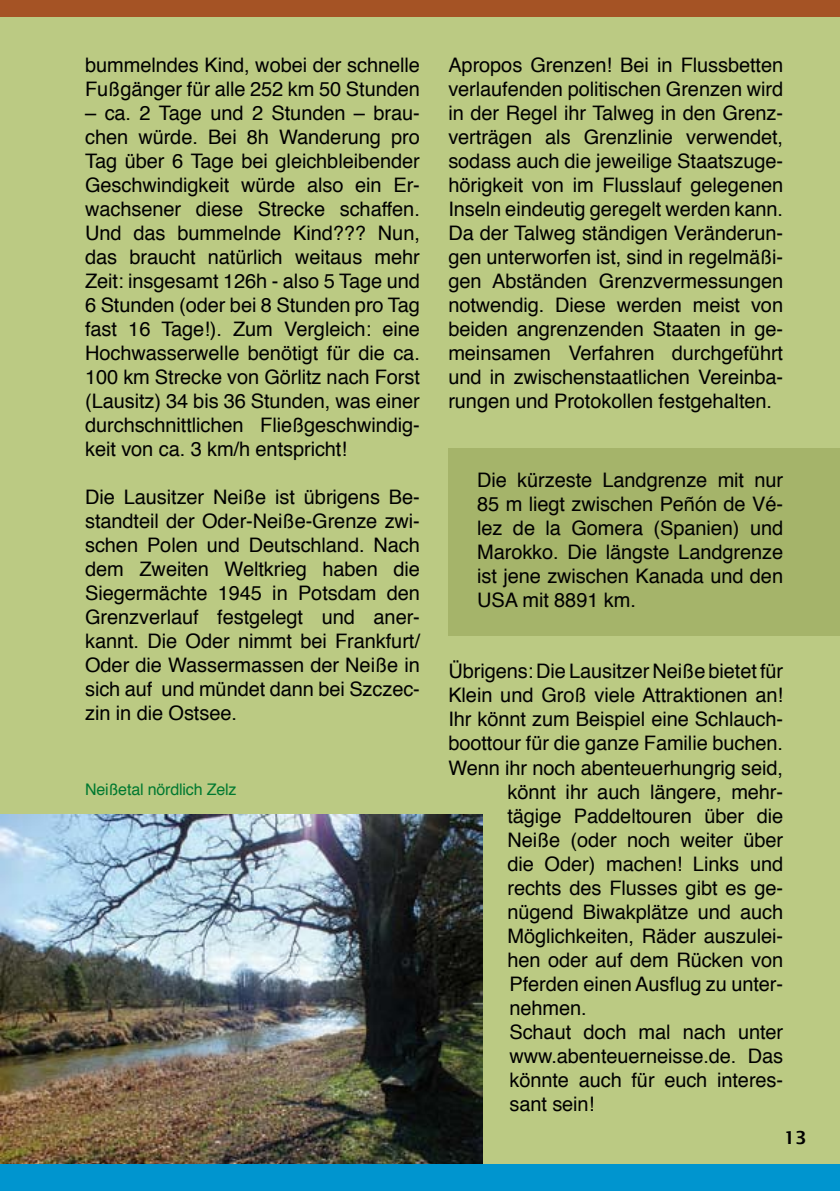
<style>
.page{position:relative;width:840px;height:1191px;background:#fff}
.page>*{position:absolute;margin:0;border:0;box-sizing:border-box;transform-origin:0 0}
.t1{font:20px/24px "Helvetica";letter-spacing:-.005em;color:#000;text-align:justify}
.t2{font:600 18px "Lucida Sans";color:#000}
.t3{font:16px "Helvetica";letter-spacing:-.01em;color:#007930}
</style>
<div class="page">
<div style="left:0;top:0;width:839px;height:1173px;background:#bbca83"></div>
<div style="left:448px;top:448px;width:391px;height:187px;background:#a5b46a"></div>
<img style="left:0;top:814px;width:482px;height:350px">
<div style="left:0;top:1164px;width:839px;height:27px;background:#0095cf"></div>
<div style="left:0;top:0;width:839px;height:17px;background:#a55325"></div>
<p class="t1" style="left:85px;top:53px;width:336px">bummelndes Kind, wobei der schnelle<br>Fußgänger für alle 252 km 50 Stunden</p>
<p class="t1" style="left:85px;top:101px;width:336px">– ca. 2 Tage und 2 Stunden – brau&shy;chen würde. Bei 8h Wanderung pro Tag über 6 Tage bei gleichbleibender Geschwindigkeit würde also ein Er&shy;wachsener diese Strecke schaffen.<br>Und das bummelnde Kind??? Nun, das braucht natürlich weitaus mehr Zeit: insgesamt 126h - also 5 Tage und 6 Stunden (oder bei 8 Stunden pro Tag fast 16 Tage!). Zum Vergleich: eine Hochwasserwelle benötigt für die ca.<br>100 km Strecke von Görlitz nach Forst (Lausitz) 34 bis 36 Stunden, was einer durchschnittlichen Fließgeschwindig&shy;keit von ca. 3 km/h entspricht!</p>
<p class="t1" style="left:85px;top:485px;width:336px">Die Lausitzer Neiße ist übrigens Be&shy;standteil der Oder-Neiße-Grenze zwi&shy;schen Polen und Deutschland. Nach dem Zweiten Weltkrieg haben die Siegermächte 1945 in Potsdam den Grenzverlauf festgelegt und aner&shy;kannt. Die Oder nimmt bei Frankfurt/ Oder die Wassermassen der Neiße in sich auf und mündet dann bei Szczec&shy;zin in die Ostsee.</p>
<p class="t3" style="left:85px;top:776px;width:153px">Neißetal nördlich Zelz</p>
<p class="t1" style="left:448px;top:53px;width:336px">Apropos Grenzen! Bei in Flussbetten verlaufenden politischen Grenzen wird in der Regel ihr Talweg in den Grenz&shy;verträgen als Grenzlinie verwendet, sodass auch die jeweilige Staatszuge&shy;hörigkeit von im Flusslauf gelegenen Inseln eindeutig geregelt werden kann.<br>Da der Talweg ständigen Veränderun&shy;gen unterworfen ist, sind in regelmäßi&shy;gen Abständen Grenzvermessungen notwendig. Diese werden meist von beiden angrenzenden Staaten in ge&shy;meinsamen Verfahren durchgeführt und in zwischenstaatlichen Vereinba&shy;rungen und Protokollen festgehalten.</p>
<p class="t1" style="left:477px;top:468px;width:307px">Die kürzeste Landgrenze mit nur 85 m liegt zwischen Peñón de Vé&shy;lez de la Gomera (Spanien) und Marokko. Die längste Landgrenze ist jene zwischen Kanada und den USA mit 8891 km.</p>
<p class="t1" style="left:448px;top:660px;width:336px">Übrigens: Die Lausitzer Neiße bietet für</p>
<p class="t1" style="left:448px;top:684px;width:336px">Klein und Groß viele Attraktionen an!</p>
<p class="t1" style="left:448px;top:708px;width:336px">Ihr könnt zum Beispiel eine Schlauch-</p>
<p class="t1" style="left:448px;top:732px;width:336px">boottour für die ganze Familie buchen.</p>
<p class="t1" style="left:448px;top:756px;width:336px">Wenn ihr noch abenteuerhungrig seid,</p>
<p class="t1" style="left:507px;top:780px;width:277px">könnt ihr auch längere, mehr-</p>
<p class="t1" style="left:507px;top:804px;width:277px">tägige Paddeltouren über die</p>
<p class="t1" style="left:507px;top:828px;width:277px">Neiße (oder noch weiter über</p>
<p class="t1" style="left:507px;top:852px;width:277px">die Oder) machen! Links und</p>
<p class="t1" style="left:507px;top:876px;width:277px">rechts des Flusses gibt es ge-</p>
<p class="t1" style="left:507px;top:900px;width:277px">nügend Biwakplätze und auch</p>
<p class="t1" style="left:507px;top:924px;width:277px">Möglichkeiten, Räder auszulei-</p>
<p class="t1" style="left:507px;top:948px;width:277px">hen oder auf dem Rücken von</p>
<p class="t1" style="left:509px;top:972px;width:275px">Pferden einen Ausflug zu unter-</p>
<p class="t1" style="left:509px;top:996px;width:79px">nehmen.</p>
<p class="t1" style="left:509px;top:1020px;width:275px">Schaut doch mal nach unter</p>
<p class="t1" style="left:509px;top:1044px;width:275px">www.abenteuerneisse.de. Das</p>
<p class="t1" style="left:509px;top:1068px;width:275px">könnte auch für euch interes-</p>
<p class="t1" style="left:509px;top:1092px;width:86px">sant sein!</p>
<p class="t2" style="left:783px;top:1126px;width:25px">13</p>
</div>
